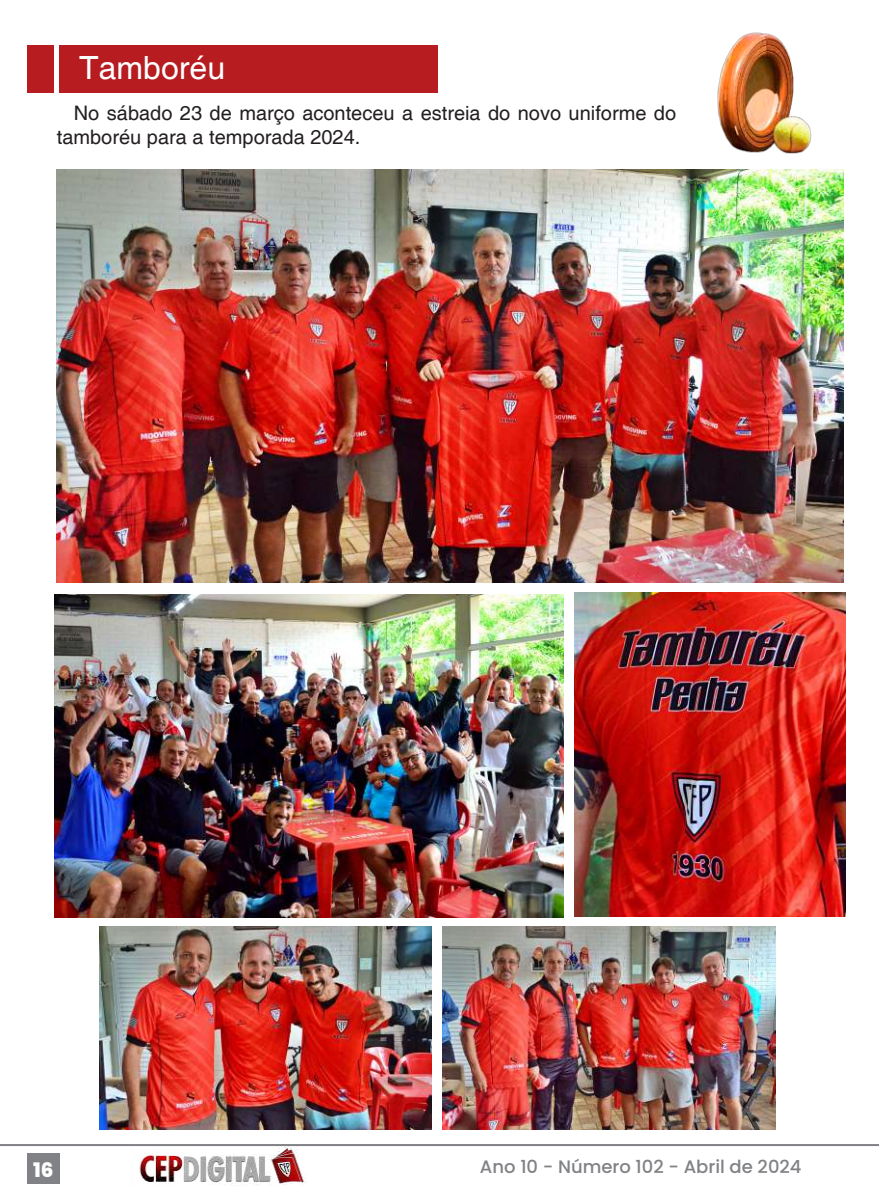
<style>
.page{position:relative;width:879px;height:1191px;background:#fff}
.page>*{position:absolute;margin:0;border:0;box-sizing:border-box;transform-origin:0 0}
.t1{font:32px "Helvetica";color:#fff}
.t2{font:20px/24px "Helvetica";color:#231f20}
.t3{font:800 20px "Poppins";color:#fff}
.t4{font:500 18px "Poppins";color:#808285}
</style>
<div class="page">
<div style="left:27px;top:1152px;width:33px;height:31px;background:#808285"></div>
<img style="left:139px;top:1146px;width:168px;height:40px">
<hr style="left:0;top:1144px;width:879px;height:2px;background:#808285">
<div style="left:28px;top:45px;width:26px;height:47px;background:#b61c20"></div>
<div style="left:60px;top:45px;width:378px;height:47px;background:#b61c20"></div>
<img style="left:57px;top:169px;width:786px;height:413px">
<img style="left:54px;top:595px;width:509px;height:322px">
<img style="left:717px;top:32px;width:95px;height:122px">
<img style="left:99px;top:926px;width:333px;height:203px">
<img style="left:575px;top:592px;width:270px;height:324px">
<img style="left:442px;top:926px;width:333px;height:203px">
<h1 class="t1" style="left:79px;top:49px;width:147px">Tamboréu</h1>
<p class="t2" style="left:57px;top:102px;width:621px;text-indent:17px">No sábado 23 de março aconteceu a estreia do novo uniforme do tamboréu para a temporada 2024.</p>
<p class="t3" style="left:33px;top:1158px;width:22px">16</p>
<p class="t4" style="left:480px;top:1156px;width:323px">Ano 10 - Número 102 - Abril de 2024</p>
</div>
